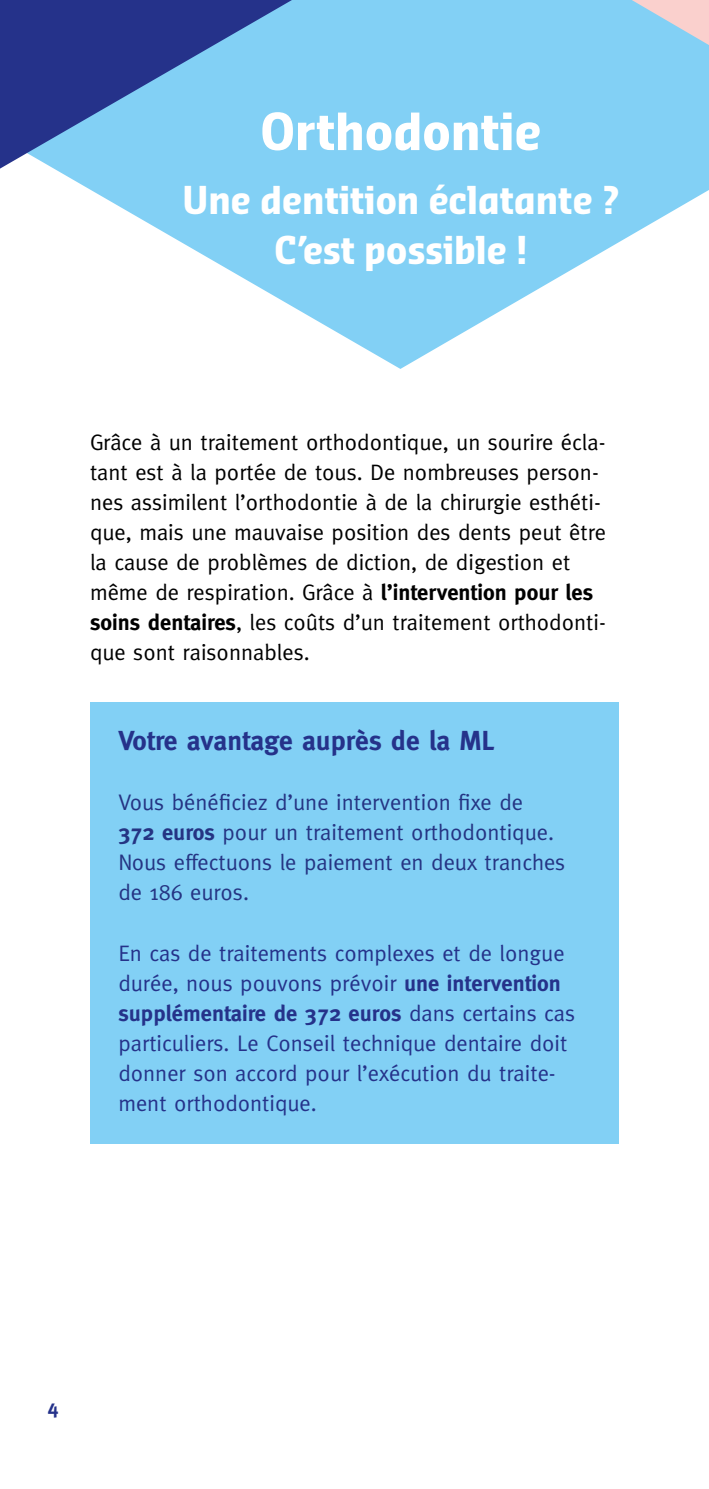
<style>
.page{position:relative;width:709px;height:1489px;background:#fff}
.page>*{position:absolute;margin:0;border:0;box-sizing:border-box;transform-origin:0 0}
.t1{font:700 50px "Sansa Con Pro";color:#fff}
.t2{font:700 37.5px/50px "Sansa Con Pro";color:#fff;text-align:center}
.t3{font:700 27.5px "Meta";color:#25328a}
.t4{font:22.5px/30px "Meta";color:#000}
.t5{font:22.5px/30px "Meta";color:#25328a}
.t6{font:22.5px/30px "Meta";color:#253483}
.t7{font:700 20px "Meta";color:#25328a}
.s1{font-weight:700}
</style>
<div class="page">
<svg style="left:55px;top:0;width:654px;height:369px;fill:#82d0f5"></svg>
<svg style="left:0;top:0;width:292px;height:169px;background:#5480bf"></svg>
<svg style="left:631px;top:0;width:78px;height:45px;background:#bdd0e1"></svg>
<div style="left:90px;top:702px;width:529px;height:441px;background:#82d0f5"></div>
<h1 class="t1" style="left:260px;top:97px;width:282px">Orthodontie</h1>
<h2 class="t2" style="left:183px;top:175px;width:438px">Une dentition éclatante ?<br>C’est possible !</h2>
<p class="t4" style="left:90px;top:427px;width:517px">Grâce à un traitement orthodontique, un sourire écla&shy;tant est à la portée de tous. De nombreuses person&shy;nes assimilent l’orthodontie à de la chirurgie esthéti&shy;que, mais une mauvaise position des dents peut être la cause de problèmes de diction, de digestion et même de respiration. Grâce à <span class="s1">l’intervention pour les soins dentaires</span>, les coûts d’un traitement orthodonti&shy;que sont raisonnables.</p>
<p class="t3" style="left:118px;top:725px;width:378px">Votre avantage auprès de la ML</p>
<p class="t6" style="left:118px;top:787px;width:448px">Vous bénéficiez d’une intervention fixe de<br><span class="s1">372 euros</span> pour un traitement orthodontique.<br>Nous effectuons le paiement en deux tranches de 186 euros.</p>
<p class="t5" style="left:118px;top:937px;width:458px">En cas de traitements complexes et de longue durée, nous pouvons prévoir <span class="s1">une intervention supplémentaire de 372 euros</span> dans certains cas particuliers. Le Conseil technique dentaire doit donner son accord pour l’exécution du traite&shy;ment orthodontique.</p>
<p class="t7" style="left:47px;top:1395px;width:12px">4</p>
</div>
